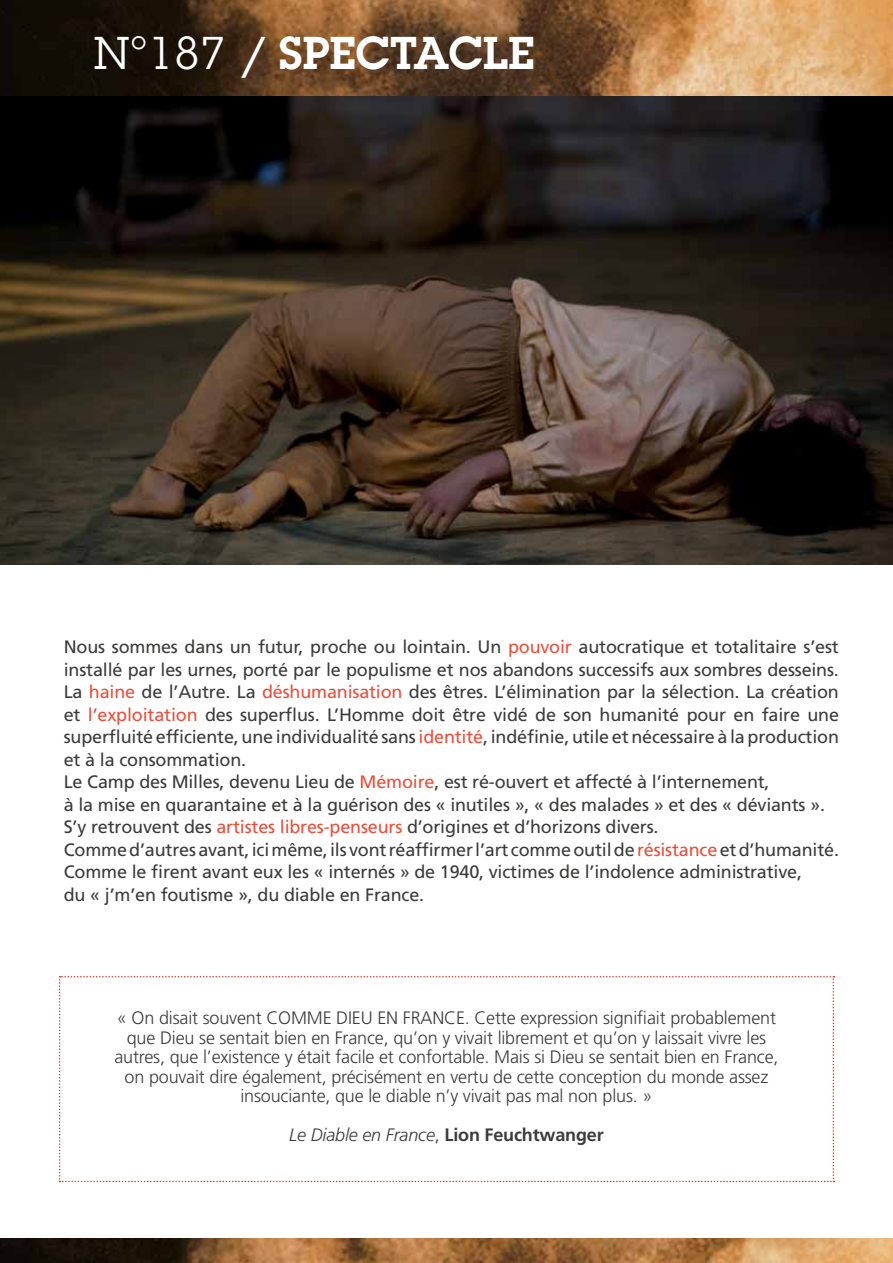
<style>
.page{position:relative;width:893px;height:1263px;background:#fff}
.page>*{position:absolute;margin:0;border:0;box-sizing:border-box;transform-origin:0 0}
.t1{font:600 45px "Lubalin Graph Std";color:#fff}
.t2{font:18px/22.5px "Frutiger LT Std";letter-spacing:-.01em;color:#3c3c3b}
.t3{font:300 18px/19.5px "Frutiger LT Std";letter-spacing:-.01em;color:#3c3c3b;text-align:center}
.t4{font:italic 300 18px "Frutiger LT Std";letter-spacing:-.01em;color:#3c3c3b}
.s1{font-weight:400}
.s2{color:#ea4f3c}
.s3{font-style:normal}
.s4{font-weight:700;font-style:normal}
</style>
<div class="page">
<img style="left:0;top:0;width:893px;height:564px">
<svg style="left:59px;top:976px;width:775px;height:206px"></svg>
<img style="left:0;top:1239px;width:893px;height:24px">
<h1 class="t1" style="left:94px;top:23px;width:442px"><span class="s1">N°187</span> / SPECTACLE</h1>
<p class="t2" style="left:64px;top:636px;width:777px">Nous sommes dans un futur, proche ou lointain. Un <span class="s2">pouvoir</span> autocratique et totalitaire s’est installé par les urnes, porté par le populisme et nos abandons successifs aux sombres desseins.<br>La <span class="s2">haine</span> de l’Autre. La <span class="s2">déshumanisation</span> des êtres. L’élimination par la sélection. La création et <span class="s2">l’exploitation</span> des superflus. L’Homme doit être vidé de son humanité pour en faire une superfluité efficiente, une individualité sans <span class="s2">identité</span>, indéfinie, utile et nécessaire à la production et à la consommation.<br>Le Camp des Milles, devenu Lieu de <span class="s2">Mémoire</span>, est ré-ouvert et affecté à l’internement,<br>à la mise en quarantaine et à la guérison des « inutiles », « des malades » et des « déviants ».<br>S’y retrouvent des <span class="s2">artistes libres-penseurs</span> d’origines et d’horizons divers.<br>Comme d’autres avant, ici même, ils vont réaffirmer l’art comme outil de <span class="s2">résistance</span> et d’humanité.<br>Comme le firent avant eux les « internés » de 1940, victimes de l’indolence administrative,<br>du « j’m’en foutisme », du diable en France.</p>
<p class="t3" style="left:114px;top:1008px;width:665px">« On disait souvent COMME DIEU EN FRANCE. Cette expression signifiait probablement que Dieu se sentait bien en France, qu’on y vivait librement et qu’on y laissait vivre les autres, que l’existence y était facile et confortable. Mais si Dieu se sentait bien en France, on pouvait dire également, précisément en vertu de cette conception du monde assez insouciante, que le diable n’y vivait pas mal non plus. »</p>
<p class="t4" style="left:289px;top:1125px;width:316px">Le Diable en France<span class="s3">,</span> <span class="s4">Lion Feuchtwanger</span></p>
</div>
